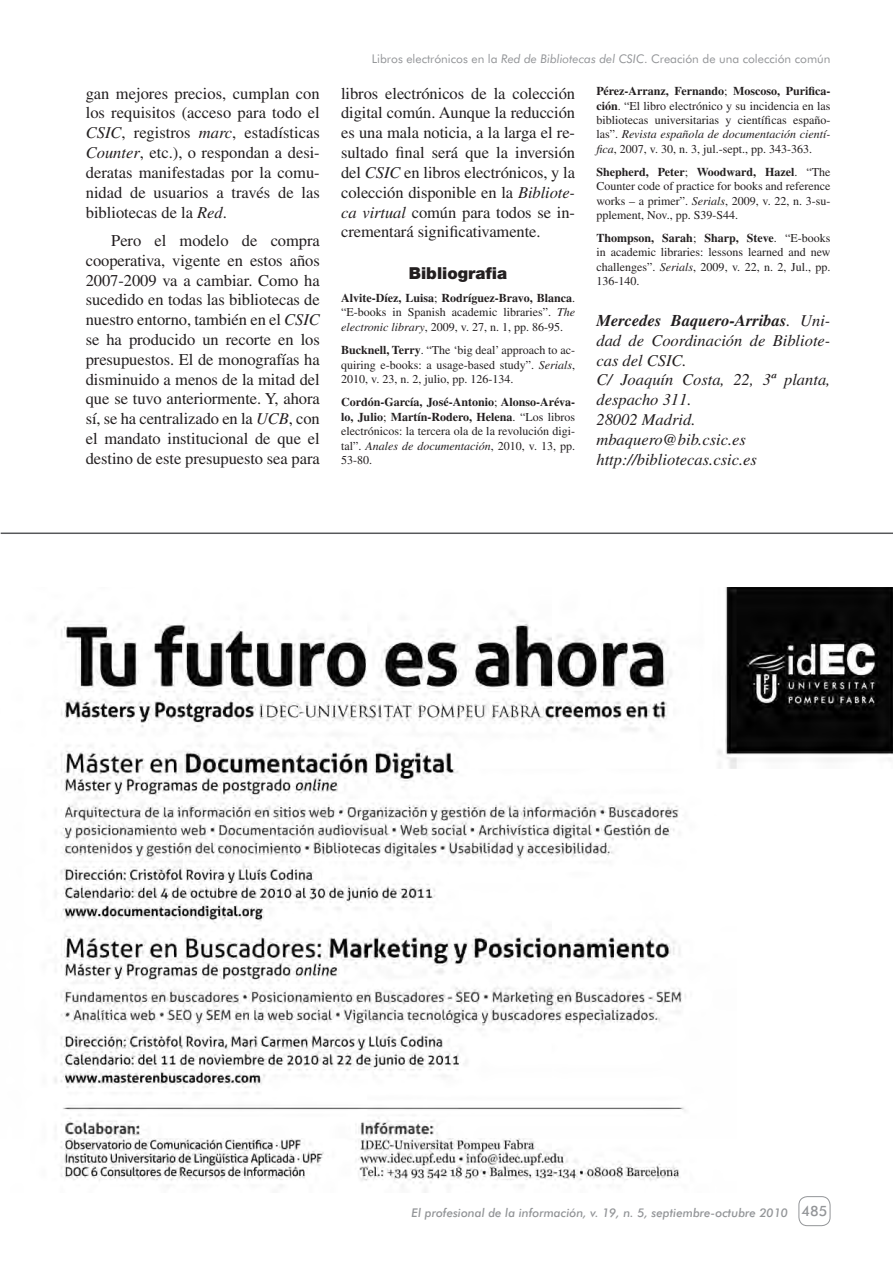
<style>
.page{position:relative;width:893px;height:1263px;background:#fff}
.page>*{position:absolute;margin:0;border:0;box-sizing:border-box;transform-origin:0 0}
.t1{font:16.5px/19.8px "Times";letter-spacing:-.005em;color:#231f20;text-align:justify}
.t2{font:italic 16.5px/19.8px "Times";color:#231f20}
.t3{font:900 16.5px "Helvetica Neue";color:#231f20}
.t4{font:500 14.25px "Futura BT";color:#939598}
.t5{font:12px/14.4px "Times";color:#231f20;text-align:justify}
.t6{font:12px "Futura BT";color:#939598}
.t7{font:italic 500 12px "Futura BT";color:#939598}
.s1{font-style:italic}
.s2{font-weight:700}
</style>
<div class="page">
<div style="left:798px;top:1195px;width:32px;height:30px;border:1px solid #939598;border-radius:9px"></div>
<img style="left:54px;top:587px;width:838px;height:604px">
<hr style="left:1px;top:532px;width:891px;height:2px;background:#57585a">
<h1 class="t1" style="left:86px;top:83px;width:235px">gan mejores precios, cumplan con los requisitos (acceso para todo el <span class="s1">CSIC</span>, registros <span class="s1">marc</span>, estadísticas <span class="s1">Counter</span>, etc.), o respondan a desi&shy;deratas manifestadas por la comu&shy;nidad de usuarios a través de las bibliotecas de la <span class="s1">Red</span>.</h1>
<p class="t1" style="left:86px;top:230px;width:235px;text-indent:26px">Pero el modelo de compra cooperativa, vigente en estos años 2007-2009 va a cambiar. Como ha sucedido en todas las bibliotecas de nuestro entorno, también en el <span class="s1">CSIC </span>se ha producido un recorte en los presupuestos. El de monografías ha disminuido a menos de la mitad del que se tuvo anteriormente. Y, ahora sí, se ha centralizado en la <span class="s1">UCB</span>, con el mandato institucional de que el destino de este presupuesto sea para</p>
<p class="t6" style="left:371px;top:51px;width:460px">Libros electrónicos en la <span class="s1">Red de Bibliotecas del CSIC</span>. Creación de una colección común</p>
<p class="t1" style="left:341px;top:83px;width:235px">libros electrónicos de la colección digital común. Aunque la reducción es una mala noticia, a la larga el re&shy;sultado final será que la inversión del <span class="s1">CSIC</span> en libros electrónicos, y la colección disponible en la <span class="s1">Bibliote&shy;ca virtual</span> común para todos se in&shy;crementará significativamente.</p>
<h1 class="t3" style="left:409px;top:263px;width:100px">Bibliografia</h1>
<p class="t5" style="left:341px;top:291px;width:235px"><span class="s2">Alvite-Díez, Luisa</span>; <span class="s2">Rodríguez-Bravo, Blanca</span>. “E-books in Spanish academic libraries”. <span class="s1">The electronic library</span>, 2009, v. 27, n. 1, pp. 86-95.</p>
<p class="t5" style="left:341px;top:343px;width:235px"><span class="s2">Bucknell, Terry</span>. “The ‘big deal’ approach to ac&shy;quiring e-books: a usage-based study”. <span class="s1">Serials</span>, 2010, v. 23, n. 2, julio, pp. 126-134.</p>
<p class="t5" style="left:341px;top:395px;width:235px"><span class="s2">Cordón-García, José-Antonio</span>; <span class="s2">Alonso-Aréva&shy;lo, Julio</span>; <span class="s2">Martín-Rodero, Helena</span>. “Los libros electrónicos: la tercera ola de la revolución digi&shy;tal”. <span class="s1">Anales de documentación</span>, 2010, v. 13, pp.<br>53-80.</p>
<p class="t5" style="left:596px;top:84px;width:235px"><span class="s2">Pérez-Arranz, Fernando</span>; <span class="s2">Moscoso, Purifica&shy;ción</span>. “El libro electrónico y su incidencia en las bibliotecas universitarias y científicas españo&shy;las”. <span class="s1">Revista española de documentación cientí&shy;fica</span>, 2007, v. 30, n. 3, jul.-sept., pp. 343-363.</p>
<p class="t5" style="left:596px;top:164px;width:235px"><span class="s2">Shepherd, Peter</span>; <span class="s2">Woodward, Hazel</span>. “The Counter code of practice for books and reference works – a primer”. <span class="s1">Serials</span>, 2009, v. 22, n. 3-su&shy;pplement, Nov., pp. S39-S44.</p>
<p class="t5" style="left:596px;top:230px;width:235px"><span class="s2">Thompson, Sarah</span>; <span class="s2">Sharp, Steve</span>. “E-books in academic libraries: lessons learned and new challenges”. <span class="s1">Serials</span>, 2009, v. 22, n. 2, Jul., pp.<br>136-140.</p>
<h1 class="t2" style="left:596px;top:310px;width:235px"><span class="s2">Mercedes Baquero-Arribas</span>. Uni&shy;dad de Coordinación de Bibliote&shy;cas del CSIC.<br>C/ Joaquín Costa, 22, 3ª planta, despacho 311.<br>28002 Madrid. mbaquero@bib.csic.es http://bibliotecas.csic.es</h1>
<p class="t7" style="left:411px;top:1204px;width:377px">El profesional de la información, v. 19, n. 5, septiembre-octubre 2010</p>
<p class="t4" style="left:801px;top:1202px;width:27px">485</p>
</div>
